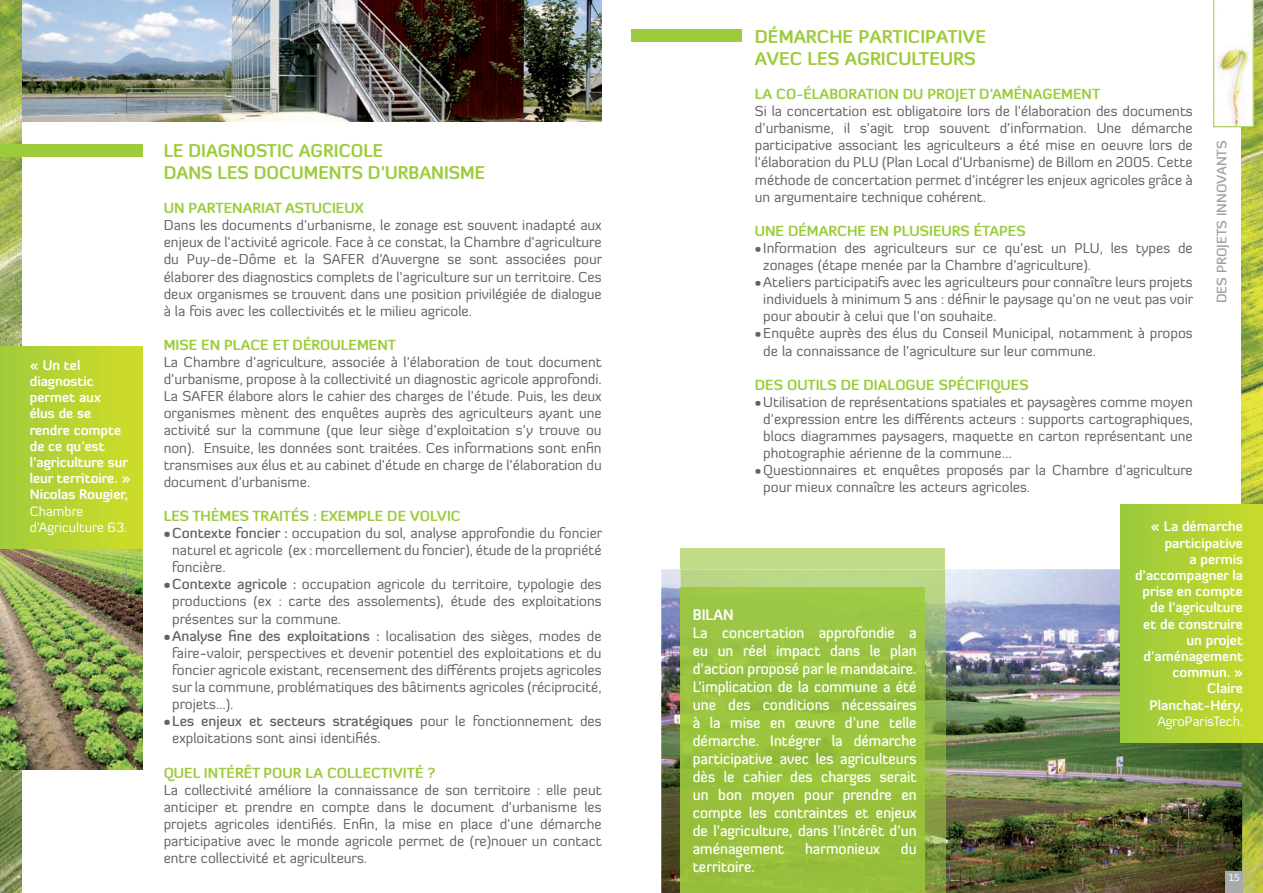
<style>
.page{position:relative;width:1263px;height:893px;background:#fff}
.page>*{position:absolute;margin:0;border:0;box-sizing:border-box;transform-origin:0 0}
.t1{font:700 18px/21.6px "Diavlo";color:#9ccb3b}
.t2{font:500 15px/18px "Diavlo";color:#fff;text-align:justify;scale:.95 1}
.t3{font:700 15px "Diavlo";color:#fff;scale:.95 1}
.t4{font:14.25px/17.1px "Diavlo";color:#636366;text-align:justify}
.t5{font:700 14.25px "Diavlo";color:#9ccb3b}
.t6{font:700 13.5px/16.2px "Diavlo";color:#fff}
.t7{font:13.5px/16.2px "Diavlo";color:#fff}
.t8{font:500 13.5px "Diavlo";color:#9d9fa2}
.t9{font:9.75px "Diavlo";color:#fff}
.s1{font-weight:500}
</style>
<div class="page">
<img style="left:1242px;top:0;width:21px;height:893px">
<div style="left:631px;top:30px;width:111px;height:12px;background:#9ccb3b"></div>
<img style="left:661px;top:569px;width:581px;height:324px">
<img style="left:21px;top:0;width:581px;height:122px">
<img style="left:0;top:0;width:21px;height:893px">
<div style="left:0;top:144px;width:142px;height:13px;background:#9ccb3b"></div>
<img style="left:0;top:549px;width:142px;height:221px">
<div style="left:0;top:346px;width:142px;height:203px;background:linear-gradient(to right,#a2cc3b,#cfdc29)"></div>
<div style="left:680px;top:549px;width:265px;height:20px;background:#c2dd89"></div>
<img style="left:680px;top:569px;width:265px;height:46px">
<img style="left:925px;top:615px;width:20px;height:278px">
<img style="left:680px;top:588px;width:245px;height:305px">
<div style="left:1120px;top:504px;width:143px;height:239px;background:linear-gradient(to right,#99c93d,#cbda2c)"></div>
<svg style="left:1213px;top:0;width:40px;height:127px"></svg>
<div style="left:1225px;top:872px;width:17px;height:21px;background:#a8a9ad"></div>
<p class="t6" style="left:30px;top:357px;width:102px">« Un tel diagnostic permet aux<br>élus de se rendre compte de ce qu’est l’agriculture sur leur territoire. »<br>Nicolas Rougier,</p>
<p class="t7" style="left:30px;top:503px;width:99px">Chambre d’Agriculture 63.</p>
<p class="t1" style="left:164px;top:140px;width:323px">LE DIAGNOSTIC AGRICOLE<br>DANS LES DOCUMENTS D’URBANISME</p>
<p class="t5" style="left:164px;top:199px;width:201px">UN PARTENARIAT ASTUCIEUX</p>
<p class="t4" style="left:164px;top:217px;width:440px">Dans les documents d’urbanisme, le zonage est souvent inadapté aux enjeux de l’activité agricole. Face à ce constat, la Chambre d’agriculture du Puy-de-Dôme et la SAFER d’Auvergne se sont associées pour élaborer des diagnostics complets de l’agriculture sur un territoire. Ces deux organismes se trouvent dans une position privilégiée de dialogue à la fois avec les collectivités et le milieu agricole.</p>
<p class="t5" style="left:164px;top:336px;width:234px">MISE EN PLACE ET DÉROULEMENT</p>
<p class="t4" style="left:164px;top:353px;width:440px">La Chambre d’agriculture, associée à l’élaboration de tout document d’urbanisme, propose à la collectivité un diagnostic agricole approfondi.<br>La SAFER élabore alors le cahier des charges de l’étude. Puis, les deux organismes mènent des enquêtes auprès des agriculteurs ayant une activité sur la commune (que leur siège d’exploitation s’y trouve ou non). Ensuite, les données sont traitées. Ces informations sont enfin transmises aux élus et au cabinet d’étude en charge de l’élaboration du document d’urbanisme.</p>
<p class="t5" style="left:164px;top:507px;width:299px">LES THÈMES TRAITÉS : EXEMPLE DE VOLVIC</p>
<p class="t4" style="left:172px;top:524px;width:432px;text-indent:-9px"><span class="s1">• Contexte foncier :</span> occupation du sol, analyse approfondie du foncier naturel et agricole (ex : morcellement du foncier), étude de la propriété foncière.</p>
<p class="t4" style="left:172px;top:576px;width:431px;text-indent:-9px"><span class="s1">• Contexte agricole :</span> occupation agricole du territoire, typologie des productions (ex : carte des assolements), étude des exploitations présentes sur la commune.</p>
<p class="t4" style="left:172px;top:627px;width:431px;text-indent:-8px"><span class="s1">• Analyse fine des exploitations :</span> localisation des sièges, modes de faire-valoir, perspectives et devenir potentiel des exploitations et du foncier agricole existant, recensement des différents projets agricoles sur la commune, problématiques des bâtiments agricoles (réciprocité, projets…).</p>
<p class="t4" style="left:172px;top:712px;width:431px;text-indent:-9px"><span class="s1">• Les enjeux et secteurs stratégiques</span> pour le fonctionnement des exploitations sont ainsi identifiés.</p>
<p class="t5" style="left:164px;top:763px;width:273px">QUEL INTÉRÊT POUR LA COLLECTIVITÉ ?</p>
<p class="t4" style="left:164px;top:781px;width:439px">La collectivité améliore la connaissance de son territoire : elle peut anticiper et prendre en compte dans le document d’urbanisme les projets agricoles identifiés. Enfin, la mise en place d’une démarche participative avec le monde agricole permet de (re)nouer un contact entre collectivité et agriculteurs.</p>
<p class="t1" style="left:755px;top:26px;width:233px">DÉMARCHE PARTICIPATIVE<br>AVEC LES AGRICULTEURS</p>
<p class="t5" style="left:755px;top:85px;width:347px">LA CO-ÉLABORATION DU PROJET D’AMÉNAGEMENT</p>
<p class="t4" style="left:755px;top:102px;width:440px">Si la concertation est obligatoire lors de l’élaboration des documents d’urbanisme, il s’agit trop souvent d’information. Une démarche participative associant les agriculteurs a été mise en oeuvre lors de l’élaboration du PLU (Plan Local d’Urbanisme) de Billom en 2005. Cette méthode de concertation permet d’intégrer les enjeux agricoles grâce à un argumentaire technique cohérent.</p>
<p class="t5" style="left:755px;top:222px;width:272px">UNE DÉMARCHE EN PLUSIEURS ÉTAPES</p>
<p class="t4" style="left:763px;top:239px;width:431px;text-indent:-9px">• Information des agriculteurs sur ce qu’est un PLU, les types de zonages (étape menée par la Chambre d’agriculture).</p>
<p class="t4" style="left:763px;top:273px;width:431px;text-indent:-9px">• Ateliers participatifs avec les agriculteurs pour connaître leurs projets individuels à minimum 5 ans : définir le paysage qu’on ne veut pas voir pour aboutir à celui que l’on souhaite.</p>
<p class="t4" style="left:763px;top:325px;width:431px;text-indent:-9px">• Enquête auprès des élus du Conseil Municipal, notamment à propos de la connaissance de l’agriculture sur leur commune.</p>
<p class="t5" style="left:755px;top:376px;width:275px">DES OUTILS DE DIALOGUE SPÉCIFIQUES</p>
<p class="t4" style="left:763px;top:393px;width:431px;text-indent:-9px">• Utilisation de représentations spatiales et paysagères comme moyen d’expression entre les différents acteurs : supports cartographiques, blocs diagrammes paysagers, maquette en carton représentant une photographie aérienne de la commune…</p>
<p class="t4" style="left:763px;top:462px;width:431px;text-indent:-9px">• Questionnaires et enquêtes proposés par la Chambre d’agriculture pour mieux connaître les acteurs agricoles.</p>
<p class="t8" style="left:1213px;top:303px;width:164px;rotate:-90deg">DES PROJETS INNOVANTS</p>
<p class="t3" style="left:693px;top:605px;width:44px">BILAN</p>
<p class="t2" style="left:693px;top:623px;width:237px">La concertation approfondie a eu un réel impact dans le plan d’action proposé par le mandataire.<br>L’implication de la commune a été une des conditions nécessaires à la mise en œuvre d’une telle démarche. Intégrer la démarche participative avec les agriculteurs dès le cahier des charges serait un bon moyen pour prendre en compte les contraintes et enjeux de l’agriculture, dans l’intérêt d’un aménagement</p>
<p class="t2" style="left:805px;top:839px;width:80px">harmonieux</p>
<p class="t2" style="left:901px;top:839px;width:18px">du</p>
<p class="t2" style="left:693px;top:857px;width:67px">territoire.</p>
<p class="t6" style="left:1135px;top:518px;width:110px;text-align:right">« La démarche participative<br>a permis d’accompagner la prise en compte de l’agriculture et de construire un projet d’aménagement commun. »<br>Claire<br>Planchat-Héry,</p>
<p class="t7" style="left:1157px;top:713px;width:87px">AgroParisTech.</p>
<p class="t9" style="left:1229px;top:871px;width:12px">15</p>
</div>
